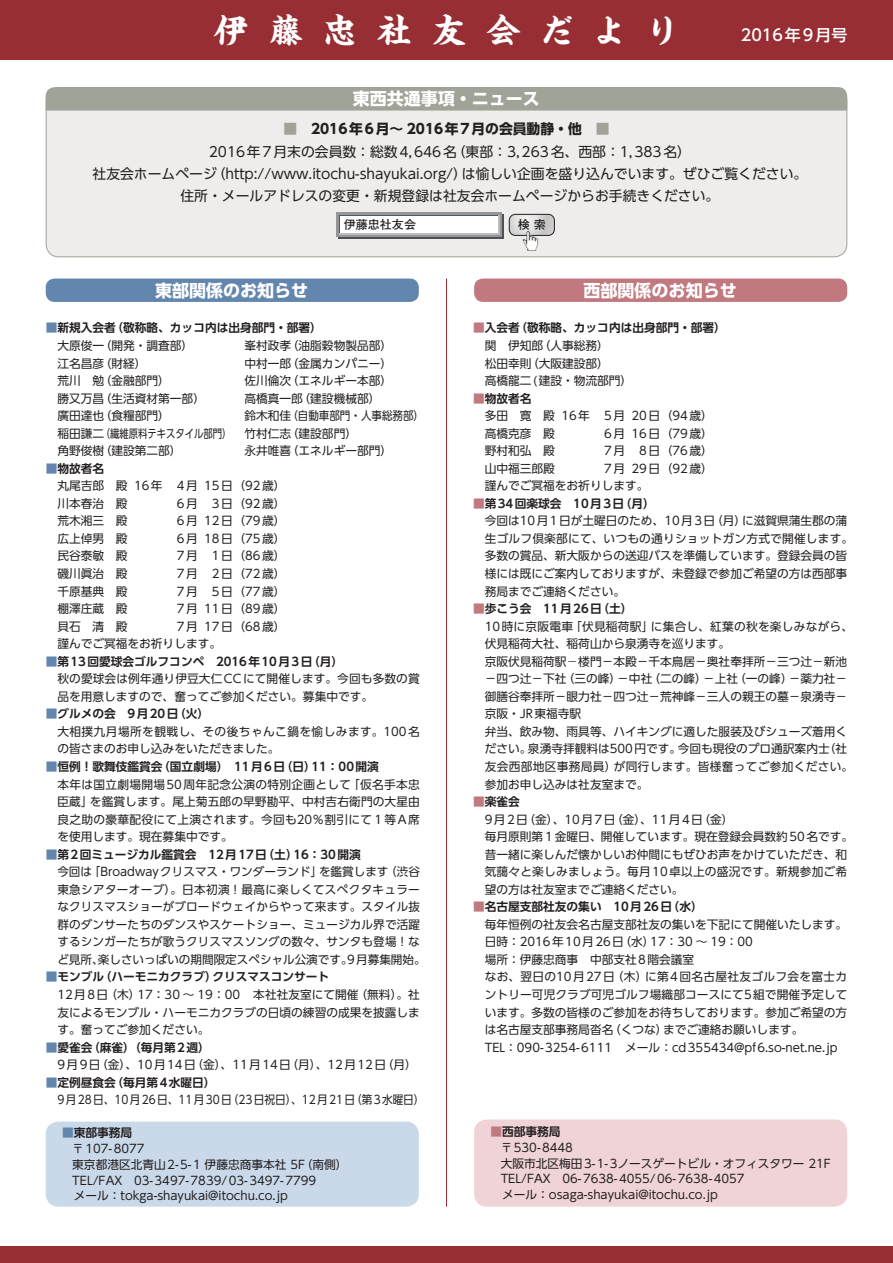
<style>
.page{position:relative;width:893px;height:1263px;background:#fff}
.page>*{position:absolute;margin:0;border:0;box-sizing:border-box;transform-origin:0 0}
.t1{font:700 34.05px "Kaisho MCBK1 Pro De";letter-spacing:.6em;color:#fff}
.t2{font:700 16.95px "UD Shin Go Pr 6";color:#fff}
.t3{font:500 15.9px "UD Shin Go Pr 6";color:#fff}
.t4{font:13.8px/22.4px "UD Shin Go Pr 6";color:#231f20;text-align:center}
.t5{font:700 12px "Futo Go B101 Pr 5";color:#231f20}
.t6{font:11.7px/17.5px "UD Shin Go Pr 6";color:#231f20}
.t7{font:700 11.7px "UD Shin Go Pr 6 De";color:#231f20}
.t8{font:11.7px/17.5px "UD Shin Go Pr 6";letter-spacing:.035em;color:#231f20}
.t9{font:11.7px "UD Shin Go Pr 6";letter-spacing:.125em;color:#231f20;scale:.91 1}
.t10{font:11.7px "UD Shin Go Pr 6";letter-spacing:.125em;color:#231f20}
.t11{font:700 11.7px "UD Shin Go Pr 6 De";letter-spacing:.06em;color:#231f20}
.s1{font-size:33px}
.s2{font-weight:700;color:#a0a397}
.s3{font-weight:700}
.s4{font-family:"Midashi Go Pr 6 MB31";font-weight:400;color:#6386ae}
.s5{color:#6386ae}
.s6{font-family:"Midashi Go Pr 6 MB31";font-weight:400;color:#c1787e}
.s7{font-weight:300}
.s8{color:#c1787e}
</style>
<div class="page">
<div style="left:0;top:0;width:893px;height:60px;background:#962e33"></div>
<div style="left:0;top:1246px;width:893px;height:17px;background:#962e33"></div>
<div style="left:46px;top:279px;width:373px;height:23px;background:#6386ae;border-radius:9px"></div>
<div style="left:474px;top:279px;width:373px;height:23px;background:#c1787e;border-radius:9px"></div>
<hr style="left:446px;top:279px;width:1px;height:927px;background:#962e33">
<div style="left:46px;top:88px;width:801px;height:169px;background:#efedec;border-radius:13px"></div>
<div style="left:46px;top:87px;width:801px;height:24px;background:#a0a397"></div>
<div style="left:338px;top:214px;width:165px;height:24px;background:#515153"></div>
<div style="left:336px;top:213px;width:166px;height:24px;background:#939598"></div>
<div style="left:339px;top:215px;width:160px;height:20px;background:#fff"></div>
<hr style="left:339px;top:233px;width:160px;height:2px;background:#bcbdc0">
<svg style="left:498px;top:215px;width:1px;height:18px"></svg>
<svg style="left:509px;top:214px;width:44px;height:20px"></svg>
<div style="left:509px;top:214px;width:46px;height:22px;border:1px solid #231f20;border-radius:6px"></div>
<div style="left:46px;top:1121px;width:373px;height:85px;background:#cad9ea;border-radius:13px"></div>
<div style="left:474px;top:1119px;width:373px;height:87px;background:#f0d3d6;border-radius:13px"></div>
<img style="left:523px;top:231px;width:15px;height:20px">
<h1 class="t1" style="left:214px;top:1px;width:466px">伊藤忠社友会<span class="s1">だより</span></h1>
<h2 class="t2" style="left:353px;top:85px;width:189px">東西共通事項・ニュース</h2>
<h3 class="t3" style="left:741px;top:22px;width:108px">2016年9月号</h3>
<p class="t4" style="left:93px;top:118px;width:716px"><span class="s2">■</span><span class="s3">　2016年6月〜 2016年7月の会員動静・他　</span><span class="s2">■<br></span>2016年7月末の会員数：総数4,646名（東部：3,263名、西部：1,383名）<br>社友会ホームページ（http://www.itochu-shayukai.org/）は愉しい企画を盛り込んでいます。ぜひご覧ください。住所・メールアドレスの変更・新規登録は社友会ホームページからお手続きください。</p>
<p class="t5" style="left:344px;top:215px;width:74px">伊藤忠社友会</p>
<p class="t5" style="left:518px;top:215px;width:30px">検 索</p>
<h2 class="t2" style="left:155px;top:276px;width:155px">東部関係のお知らせ</h2>
<h2 class="t2" style="left:584px;top:276px;width:155px">西部関係のお知らせ</h2>
<p class="t7" style="left:46px;top:318px;width:278px"><span class="s4">■</span>新規入会者（敬称略、カッコ内は出身部門・部署）</p>
<p class="t6" style="left:57px;top:336px;width:176px">大原俊一（開発・調査部）<br>江名昌彦（財経）<br>荒川　勉（金融部門）<br>勝又万昌（生活資材第一部）<br>廣田達也（食糧部門）<br>稲田謙二（繊維原料テキスタイル部門）角野俊樹（建設第二部）</p>
<p class="t6" style="left:244px;top:336px;width:181px">峯村政孝（油脂穀物製品部）<br>中村一郎（金属カンパニー）<br>佐川倫次（エネルギー本部）<br>高橋真一郎（建設機械部）<br>鈴木和佳（自動車部門・人事総務部）竹村仁志（建設部門）<br>永井唯喜（エネルギー部門）</p>
<p class="t7" style="left:46px;top:459px;width:60px"><span class="s4">■</span>物故者名</p>
<p class="t6" style="left:57px;top:477px;width:230px">丸尾吉郎 殿 16年 4月 15日 （92歳）川本春治 殿</p>
<p class="t6" style="left:177px;top:494px;width:110px">6月 3日 （92歳）</p>
<p class="t6" style="left:57px;top:512px;width:72px">荒木湘三 殿</p>
<p class="t6" style="left:177px;top:512px;width:110px">6月 12日 （79歳）</p>
<p class="t6" style="left:57px;top:529px;width:72px">広上倬男 殿</p>
<p class="t6" style="left:177px;top:529px;width:110px">6月 18日 （75歳）</p>
<p class="t6" style="left:57px;top:547px;width:72px">民谷泰敏 殿</p>
<p class="t6" style="left:177px;top:547px;width:110px">7月 1日 （86歳）</p>
<p class="t6" style="left:57px;top:564px;width:72px">磯川眞治 殿</p>
<p class="t6" style="left:177px;top:564px;width:110px">7月 2日 （72歳）</p>
<p class="t6" style="left:57px;top:582px;width:72px">千原基典 殿</p>
<p class="t6" style="left:177px;top:582px;width:110px">7月 5日 （77歳）</p>
<p class="t6" style="left:57px;top:599px;width:72px">棚澤庄蔵 殿</p>
<p class="t6" style="left:177px;top:599px;width:110px">7月 11日 （89歳）</p>
<p class="t6" style="left:57px;top:617px;width:72px">貝石　清 殿</p>
<p class="t6" style="left:57px;top:617px;width:230px;text-indent:119px">7月 17日 （68歳）謹んでご冥福をお祈りします。</p>
<p class="t7" style="left:46px;top:652px;width:299px"><span class="s4">■</span>第13回愛球会ゴルフコンペ　2016年10月3日（月）</p>
<p class="t6" style="left:57px;top:670px;width:364px">秋の愛球会は例年通り伊豆大仁CCにて開催します。今回も多数の賞品を用意しますので、奮ってご参加ください。募集中です。</p>
<p class="t7" style="left:46px;top:704px;width:165px"><span class="s4">■</span>グルメの会　9月20日（火）</p>
<p class="t8" style="left:57px;top:722px;width:364px">大相撲九月場所を観戦し、その後ちゃんこ鍋を愉しみます。100名の皆さまのお申し込みをいただきました。</p>
<p class="t7" style="left:46px;top:757px;width:335px"><span class="s4">■</span>恒例！歌舞伎鑑賞会（国立劇場）　11月6日（日）11：00開演</p>
<p class="t6" style="left:57px;top:775px;width:364px;text-align:justify">本年は国立劇場開場50周年記念公演の特別企画として「仮名手本忠臣蔵」を鑑賞します。尾上菊五郎の早野勘平、中村吉右衛門の大星由良之助の豪華配役にて上演されます。今回も20％割引にて１等A席を使用します。現在募集中です。</p>
<p class="t7" style="left:46px;top:845px;width:317px"><span class="s4">■</span>第2回ミュージカル鑑賞会　12月17日（土）16：30開演</p>
<p class="t6" style="left:57px;top:863px;width:370px">今回は「Broadwayクリスマス・ワンダーランド」を鑑賞します（渋谷東急シアターオーブ）。日本初演！最高に楽しくてスペクタキュラーなクリスマスショーがブロードウェイからやって来ます。スタイル抜群のダンサーたちのダンスやスケートショー、ミュージカル界で活躍するシンガーたちが歌うクリスマスソングの数々、サンタも登場！など見所、楽しさいっぱいの期間限定スペシャル公演です。9月募集開始。</p>
<p class="t7" style="left:46px;top:967px;width:285px"><span class="s4">■</span>モンブル（ハーモニカクラブ）クリスマスコンサート</p>
<p class="t6" style="left:57px;top:985px;width:364px;text-align:justify">12月8日（木）17：30 ～ 19：00　本社社友室にて開催（無料）。社友によるモンブル・ハーモニカクラブの日頃の練習の成果を披露します。奮ってご参加ください。</p>
<p class="t7" style="left:46px;top:1038px;width:166px"><span class="s4">■</span>愛雀会（麻雀）（毎月第2週）</p>
<p class="t10" style="left:57px;top:1055px;width:361px">9月9日（金）、10月14日（金）、11月14日（月）、12月12日（月）</p>
<p class="t7" style="left:46px;top:1073px;width:171px"><span class="s4">■</span>定例昼食会（毎月第4水曜日）</p>
<p class="t9" style="left:57px;top:1090px;width:405px">9月28日、10月26日、11月30日（23日祝日）、12月21日（第3水曜日）</p>
<p class="t7" style="left:62px;top:1123px;width:72px"><span class="s5">■</span>東部事務局</p>
<p class="t6" style="left:72px;top:1140px;width:277px;line-height:15.9px">〒107-8077<br>東京都港区北青山2-5-1 伊藤忠商事本社 5F（南側）<br>TEL/FAX　03-3497-7839/03-3497-7799<br>メール：tokga-shayukai@itochu.co.jp</p>
<p class="t7" style="left:473px;top:318px;width:254px"><span class="s6">■</span>入会者（敬称略、カッコ内は出身部門・部署）</p>
<p class="t6" style="left:485px;top:336px;width:149px">関　伊知郎（人事総務）<br>松田幸則（大阪建設部）<br>高橋龍二(建設・物流部門）</p>
<p class="t7" style="left:473px;top:389px;width:60px"><span class="s6">■</span>物故者名</p>
<p class="t6" style="left:485px;top:407px;width:230px">多田　寛 殿 16年 5月 20日 （94歳）高橋克彦 殿</p>
<p class="t6" style="left:604px;top:424px;width:110px">6月 16日 （79歳）</p>
<p class="t6" style="left:485px;top:442px;width:72px">野村和弘 殿</p>
<p class="t6" style="left:604px;top:442px;width:110px">7月 8日 （76歳）</p>
<p class="t6" style="left:485px;top:459px;width:72px">山中福三郎 殿</p>
<p class="t6" style="left:485px;top:459px;width:230px;text-indent:119px">7月 29日 （92歳）謹んでご冥福をお祈りします。</p>
<p class="t11" style="left:473px;top:494px;width:183px"><span class="s6">■</span>第34回楽球会　10月3日（月）</p>
<p class="t6" style="left:485px;top:512px;width:370px">今回は10月1日が土曜日のため、10月3日（月）に滋賀県蒲生郡の蒲生ゴルフ倶楽部にて、いつもの通りショットガン方式で開催します。多数の賞品、新大阪からの送迎バスを準備しています。登録会員の皆様には既にご案内しておりますが、未登録で参加ご希望の方は西部事務局までご連絡ください。</p>
<p class="t7" style="left:473px;top:599px;width:161px"><span class="s6">■</span>歩こう会　11月26日（土）</p>
<p class="t6" style="left:485px;top:617px;width:370px">10時に京阪電車「伏見稲荷駅」に集合し、紅葉の秋を楽しみながら、伏見稲荷大社、稲荷山から泉湧寺を巡ります。<br>京阪伏見稲荷駅<span class="s7">－</span>楼門－本殿－千本鳥居－奥社奉拝所－三つ辻－新池－四つ辻－下社（三の峰）－中社（二の峰）－上社（一の峰）－薬力社－御膳谷奉拝所－眼力社－四つ辻－荒神峰－三人の親王の墓－泉湧寺－京阪・JR東福寺駅<br>弁当、飲み物、雨具等、ハイキングに適した服装及びシューズ着用ください。泉湧寺拝観料は500円です。今回も現役のプロ通訳案内士（社友会西部地区事務局員）が同行します。皆様奮ってご参加ください。参加お申し込みは社友室まで。</p>
<p class="t7" style="left:473px;top:792px;width:48px"><span class="s6">■</span>楽雀会</p>
<p class="t6" style="left:485px;top:810px;width:370px">9月2日（金）、10月7日（金）、11月4日（金）<br>毎月原則第１金曜日、開催しています。現在登録会員数約50名です。昔一緒に楽しんだ懐かしいお仲間にもぜひお声をかけていただき、和気藹々と楽しみましょう。毎月10卓以上の盛況です。新規参加ご希望の方は社友室までご連絡ください。</p>
<p class="t7" style="left:473px;top:897px;width:231px"><span class="s6">■</span>名古屋支部社友の集い　10月26日（水）</p>
<p class="t6" style="left:485px;top:915px;width:364px">毎年恒例の社友会名古屋支部社友の集いを下記にて開催いたします。日時：2016年10月26日（水）17：30 ～ 19：00<br>場所：伊藤忠商事　中部支社8階会議室<br>なお、翌日の10月27日（木）に第4回名古屋社友ゴルフ会を富士カントリー可児クラブ可児ゴルフ場織部コースにて5組で開催予定しています。多数の皆様のご参加をお待ちしております。参加ご希望の方は名古屋支部事務局沓名（くつな）までご連絡お願いします。<br>TEL：090-3254-6111　メール：cd355434@pf6.so-net.ne.jp</p>
<p class="t7" style="left:490px;top:1122px;width:72px"><span class="s8">■</span>西部事務局</p>
<p class="t6" style="left:501px;top:1139px;width:332px;line-height:15.9px">〒530-8448<br>大阪市北区梅田3-1-3ノースゲートビル・オフィスタワー 21F<br>TEL/FAX　06-7638-4055/06-7638-4057<br>メール：osaga-shayukai@itochu.co.jp</p>
</div>
